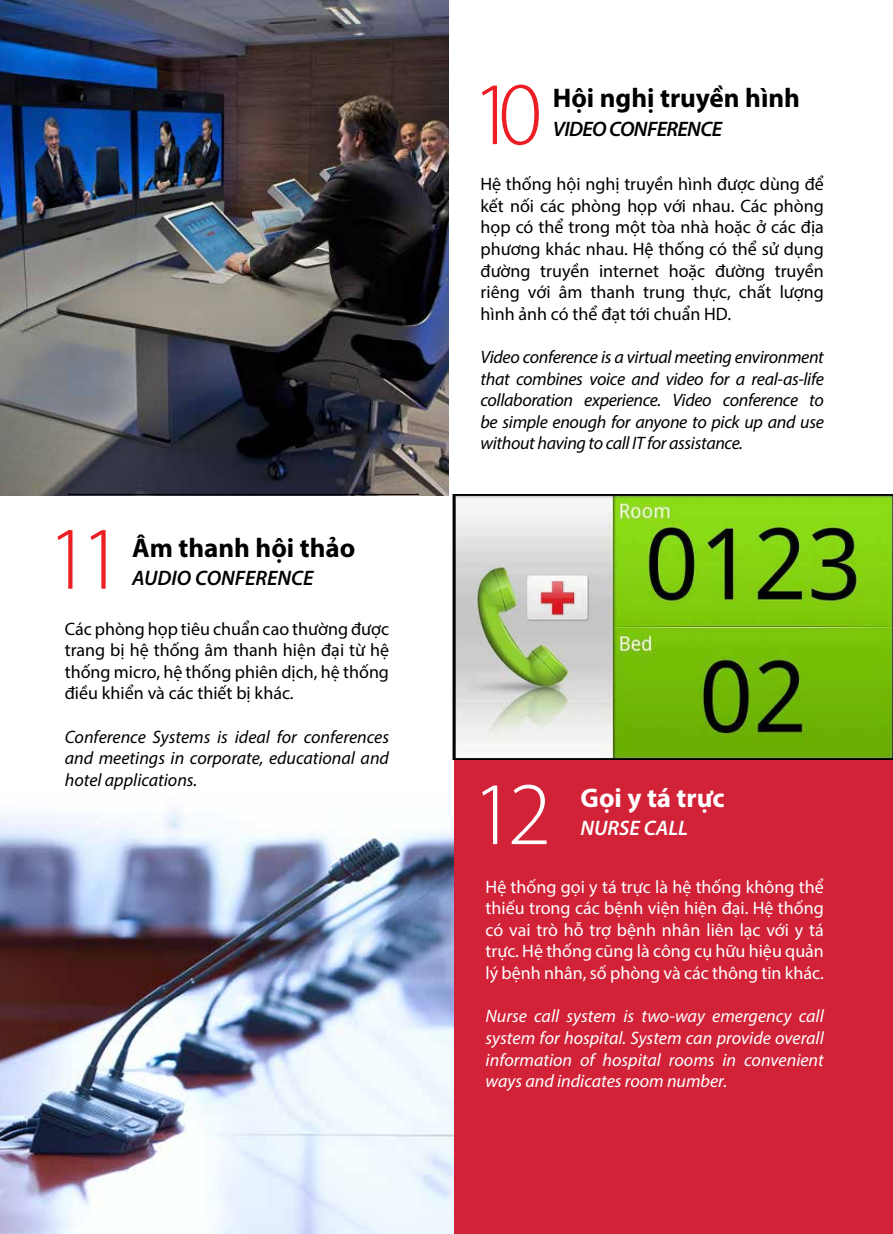
<style>
.page{position:relative;width:893px;height:1234px;background:#fff}
.page>*{position:absolute;margin:0;border:0;box-sizing:border-box;transform-origin:0 0}
.t1{font:300 90px "Myriad Pro";color:#ed1d24}
.t2{font:300 90px "Myriad Pro";color:#fff}
.t3{font:700 27px "Myriad Pro";color:#000}
.t4{font:700 27px "Myriad Pro";color:#fff}
.t5{font:italic 600 21px "Myriad Pro";color:#000}
.t6{font:italic 600 21px "Myriad Pro";letter-spacing:-.03em;color:#000}
.t7{font:italic 600 21px "Myriad Pro";color:#fff}
.t8{font:18px/21.6px "Myriad Pro";color:#000;text-align:justify}
.t9{font:italic 18px/21.6px "Myriad Pro";letter-spacing:-.02em;color:#000;text-align:justify}
.t10{font:18px/21.6px "Myriad Pro";color:#fff;text-align:justify}
.t11{font:italic 18px/21.6px "Myriad Pro";color:#fff;text-align:justify}
</style>
<div class="page">
<img style="left:0;top:811px;width:454px;height:422px">
<img style="left:0;top:0;width:449px;height:495px">
<div style="left:454px;top:758px;width:439px;height:475px;background:#d22238"></div>
<hr style="left:69px;top:494px;width:349px;height:1px;background:#000">
<img style="left:453px;top:494px;width:440px;height:265px">
<h1 class="t1" style="left:47px;top:504px;width:79px">11</h1>
<h2 class="t3" style="left:132px;top:530px;width:225px">Âm thanh hội thảo</h2>
<p class="t5" style="left:132px;top:565px;width:183px">AUDIO CONFERENCE</p>
<p class="t8" style="left:65px;top:617px;width:326px">Các phòng họp tiêu chuẩn cao thường được trang bị hệ thống âm thanh hiện đại từ hệ thống micro, hệ thống phiên dịch, hệ thống điều khiển và các thiết bị khác.</p>
<p class="t9" style="left:65px;top:725px;width:326px">Conference Systems is ideal for conferences and meetings in corporate, educational and hotel applications.</p>
<h1 class="t1" style="left:471px;top:60px;width:72px">10</h1>
<h2 class="t3" style="left:553px;top:80px;width:249px">Hội nghị truyền hình</h2>
<p class="t6" style="left:553px;top:116px;width:171px">VIDEO CONFERENCE</p>
<p class="t8" style="left:480px;top:173px;width:345px">Hệ thống hội nghị truyền hình được dùng để kết nối các phòng họp với nhau. Các phòng họp có thể trong một tòa nhà hoặc ở các địa phương khác nhau. Hệ thống có thể sử dụng đường truyền internet hoặc đường truyền riêng với âm thanh trung thực, chất lượng hình ảnh có thể đạt tới chuẩn HD.</p>
<p class="t9" style="left:480px;top:346px;width:345px">Video conference is a virtual meeting environment that combines voice and video for a real-as-life collaboration experience. Video conference to be simple enough for anyone to pick up and use without having to call IT for assistance.</p>
<h1 class="t2" style="left:472px;top:759px;width:81px">12</h1>
<h2 class="t4" style="left:580px;top:779px;width:146px">Gọi y tá trực</h2>
<p class="t7" style="left:580px;top:814px;width:109px">NURSE CALL</p>
<p class="t10" style="left:486px;top:875px;width:340px">Hệ thống gọi y tá trực là hệ thống không thể thiếu trong các bệnh viện hiện đại. Hệ thống có vai trò hỗ trợ bệnh nhân liên lạc với y tá trực. Hệ thống cũng là công cụ hữu hiệu quản lý bệnh nhân, số phòng và các thông tin khác.</p>
<p class="t11" style="left:486px;top:1004px;width:340px">Nurse call system is two-way emergency call system for hospital. System can provide overall information of hospital rooms in convenient ways and indicates room number.</p>
</div>
